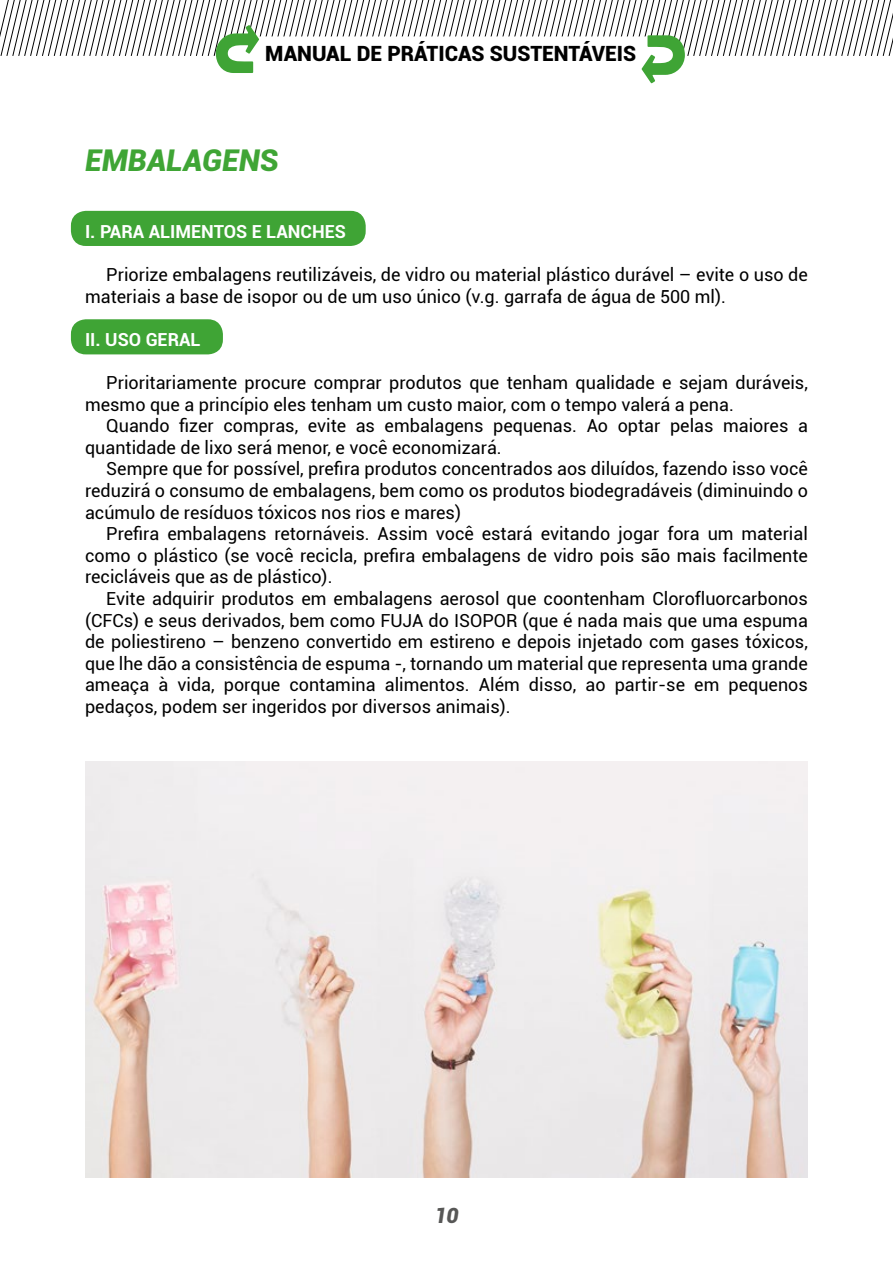
<style>
.page{position:relative;width:893px;height:1263px;background:#fff}
.page>*{position:absolute;margin:0;border:0;box-sizing:border-box;transform-origin:0 0}
.t1{font:italic 900 30px "Roboto";color:#3fa535}
.t2{font:900 21px "Roboto";color:#000}
.t3{font:italic 900 21px "Roboto";color:#575756}
.t4{font:18px/21.6px "Roboto";color:#000}
.t5{font:700 18px "Roboto";color:#fff}
</style>
<div class="page">
<svg style="left:0;top:0;width:893px;height:56px"></svg>
<div style="left:223px;top:36px;width:454px;height:36px;background:#fff;border-radius:15px"></div>
<svg style="left:642px;top:35px;width:43px;height:48px"></svg>
<svg style="left:216px;top:25px;width:43px;height:48px"></svg>
<div style="left:71px;top:211px;width:295px;height:35px;background:#3fa435;border-radius:15px"></div>
<div style="left:71px;top:319px;width:152px;height:35px;background:#3fa435;border-radius:15px"></div>
<img style="left:85px;top:761px;width:723px;height:417px">
<p class="t2" style="left:265px;top:39px;width:372px">MANUAL DE PRÁTICAS SUSTENTÁVEIS</p>
<h1 class="t1" style="left:85px;top:139px;width:195px">EMBALAGENS</h1>
<p class="t5" style="left:85px;top:219px;width:262px">I. PARA ALIMENTOS E LANCHES</p>
<p class="t4" style="left:85px;top:263px;width:724px;text-indent:21px">Priorize embalagens reutilizáveis, de vidro ou material plástico durável – evite o uso de materiais a base de isopor ou de um uso único (v.g. garrafa de água de 500 ml).</p>
<p class="t5" style="left:85px;top:327px;width:117px">II. USO GERAL</p>
<p class="t4" style="left:85px;top:371px;width:724px;text-indent:21px">Prioritariamente procure comprar produtos que tenham qualidade e sejam duráveis, mesmo que a princípio eles tenham um custo maior, com o tempo valerá a pena.</p>
<p class="t4" style="left:85px;top:414px;width:724px;text-indent:21px">Quando fizer compras, evite as embalagens pequenas. Ao optar pelas maiores a quantidade de lixo será menor, e você economizará.</p>
<p class="t4" style="left:85px;top:458px;width:724px;text-align:justify;text-indent:21px">Sempre que for possível, prefira produtos concentrados aos diluídos, fazendo isso você reduzirá o consumo de embalagens, bem como os produtos biodegradáveis (diminuindo o acúmulo de resíduos tóxicos nos rios e mares)</p>
<p class="t4" style="left:85px;top:522px;width:724px;text-align:justify;text-indent:21px">Prefira embalagens retornáveis. Assim você estará evitando jogar fora um material como o plástico (se você recicla, prefira embalagens de vidro pois são mais facilmente recicláveis que as de plástico).</p>
<p class="t4" style="left:85px;top:587px;width:724px;text-align:justify;text-indent:21px">Evite adquirir produtos em embalagens aerosol que coontenham Clorofluorcarbonos (CFCs) e seus derivados, bem como FUJA do ISOPOR (que é nada mais que uma espuma de poliestireno – benzeno convertido em estireno e depois injetado com gases tóxicos, que lhe dão a consistência de espuma -, tornando um material que representa uma grande ameaça à vida, porque contamina alimentos. Além disso, ao partir-se em pequenos pedaços, podem ser ingeridos por diversos animais).</p>
<p class="t3" style="left:434px;top:1201px;width:26px">10</p>
</div>
